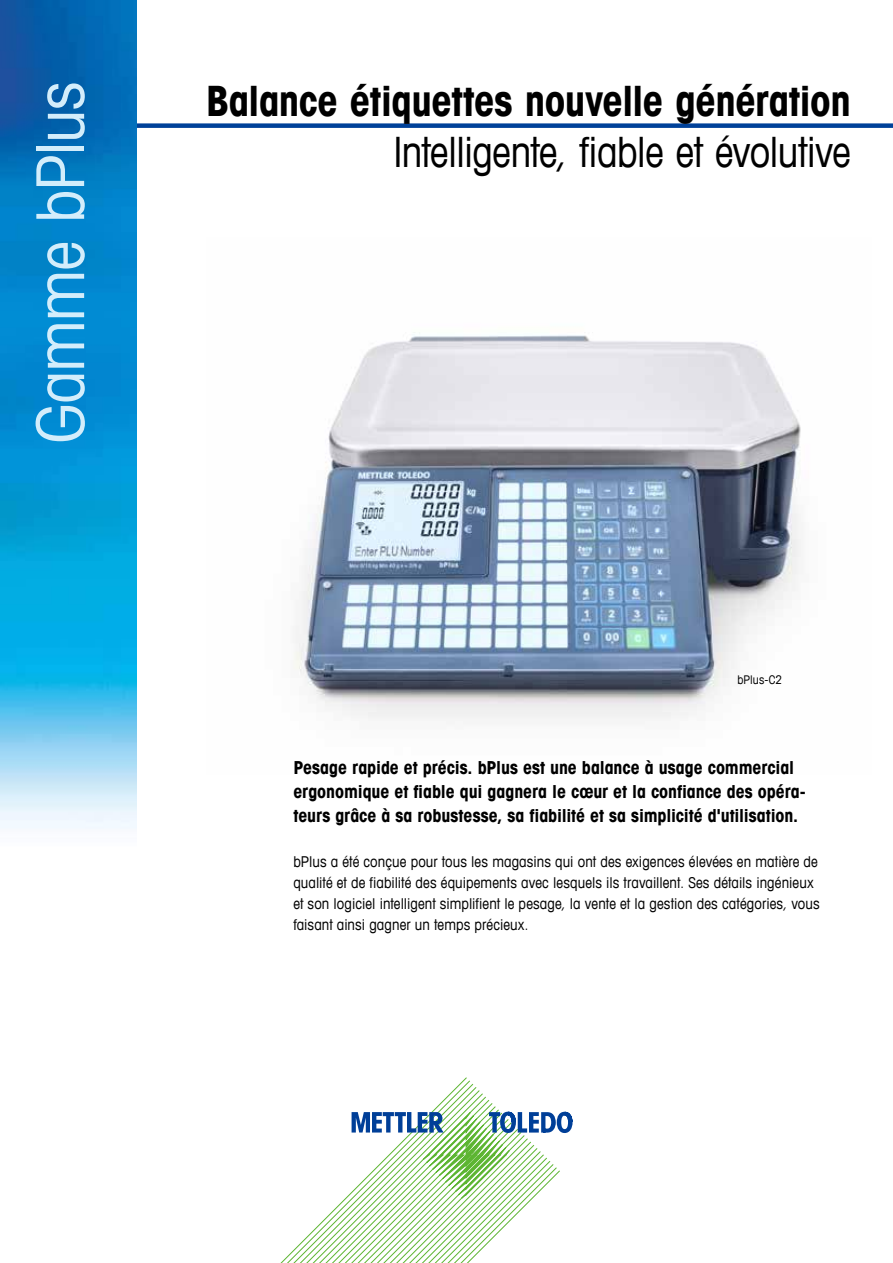
<style>
.page{position:relative;width:893px;height:1263px;background:#fff}
.page>*{position:absolute;margin:0;border:0;box-sizing:border-box;transform-origin:0 0}
.t1{font:condensed 66px "Avant Garde Com";letter-spacing:-.015em;color:#d3edfb}
.t2{font:700 condensed 42px "Avant Garde Com";letter-spacing:-.015em;color:#000}
.t3{font:condensed 42px "Avant Garde Com";letter-spacing:-.015em;color:#000}
.t4{font:700 condensed 18px/24px "Avant Garde Com";letter-spacing:-.005em;color:#000}
.t5{font:condensed 15px/21px "Avant Garde Com";letter-spacing:.005em;color:#000}
.t6{font:condensed 12px "Avant Garde Com";letter-spacing:.005em;color:#000}
</style>
<div class="page">
<img style="left:293px;top:332px;width:508px;height:387px">
<div style="left:111px;top:123px;width:782px;height:5px;background:#004199"></div>
<img style="left:0;top:0;width:136px;height:829px">
<svg style="left:280px;top:1077px;width:252px;height:186px"></svg>
<svg style="left:352px;top:1111px;width:221px;height:88px"></svg>
<h1 class="t1" style="left:20px;top:443px;width:364px;rotate:-90deg">Gamme bPlus</h1>
<h2 class="t2" style="left:206px;top:74px;width:646px">Balance étiquettes nouvelle génération</h2>
<h2 class="t3" style="left:393px;top:126px;width:459px">Intelligente, fiable et évolutive</h2>
<p class="t6" style="left:737px;top:673px;width:46px">bPlus-C2</p>
<p class="t4" style="left:293px;top:755px;width:514px">Pesage rapide et précis. bPlus est une balance à usage commercial ergonomique et fiable qui gagnera le cœur et la confiance des opéra&shy;teurs grâce à sa robustesse, sa fiabilité et sa simplicité d'utilisation.</p>
<p class="t5" style="left:293px;top:851px;width:528px">bPlus a été conçue pour tous les magasins qui ont des exigences élevées en matière de qualité et de fiabilité des équipements avec lesquels ils travaillent. Ses détails ingénieux et son logiciel intelligent simplifient le pesage, la vente et la gestion des catégories, vous faisant ainsi gagner un temps précieux.</p>
</div>
